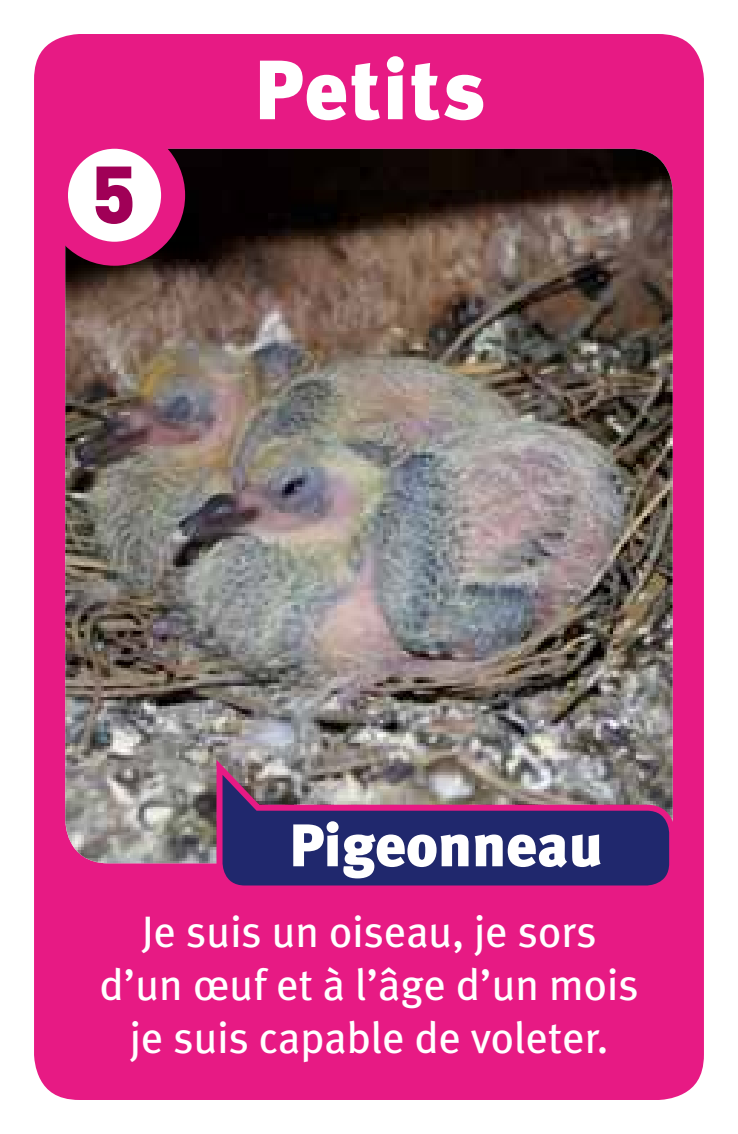
<style>
.page{position:relative;width:738px;height:1134px;background:#fff}
.page>*{position:absolute;margin:0;border:0;box-sizing:border-box;transform-origin:0 0}
.t1{font:900 84px "Meta Plus";letter-spacing:.02em;color:#fff}
.t2{font:900 80px "DIN";color:#a00057}
.t3{font:900 60px "Meta Plus";color:#fff}
.t4{font:44px/52.8px "Meta Plus";color:#fff;text-align:center}
</style>
<div class="page">
<div style="left:17px;top:17px;width:703px;height:1100px;background:#e71a84;border-radius:62px"></div>
<div style="left:0;top:0;width:737px;height:1134px;border:34px solid #fff;border-radius:62px"></div>
<img style="left:65px;top:149px;width:607px;height:714px">
<svg style="left:213px;top:752px;width:460px;height:134px;background:#584d78"></svg>
<svg style="left:56px;top:137px;width:117px;height:117px;fill:#fff"></svg>
<div style="left:44px;top:125px;width:141px;height:141px;border:24px solid #e71a84;border-radius:50%"></div>
<h2 class="t2" style="left:91px;top:141px;width:46px">5</h2>
<h1 class="t1" style="left:253px;top:41px;width:233px">Petits</h1>
<h3 class="t3" style="left:288px;top:810px;width:315px">Pigeonneau</h3>
<p class="t4" style="left:100px;top:905px;width:540px">Je suis un oiseau, je sors d’un œuf et à l’âge d’un mois je suis capable de voleter.</p>
</div>
